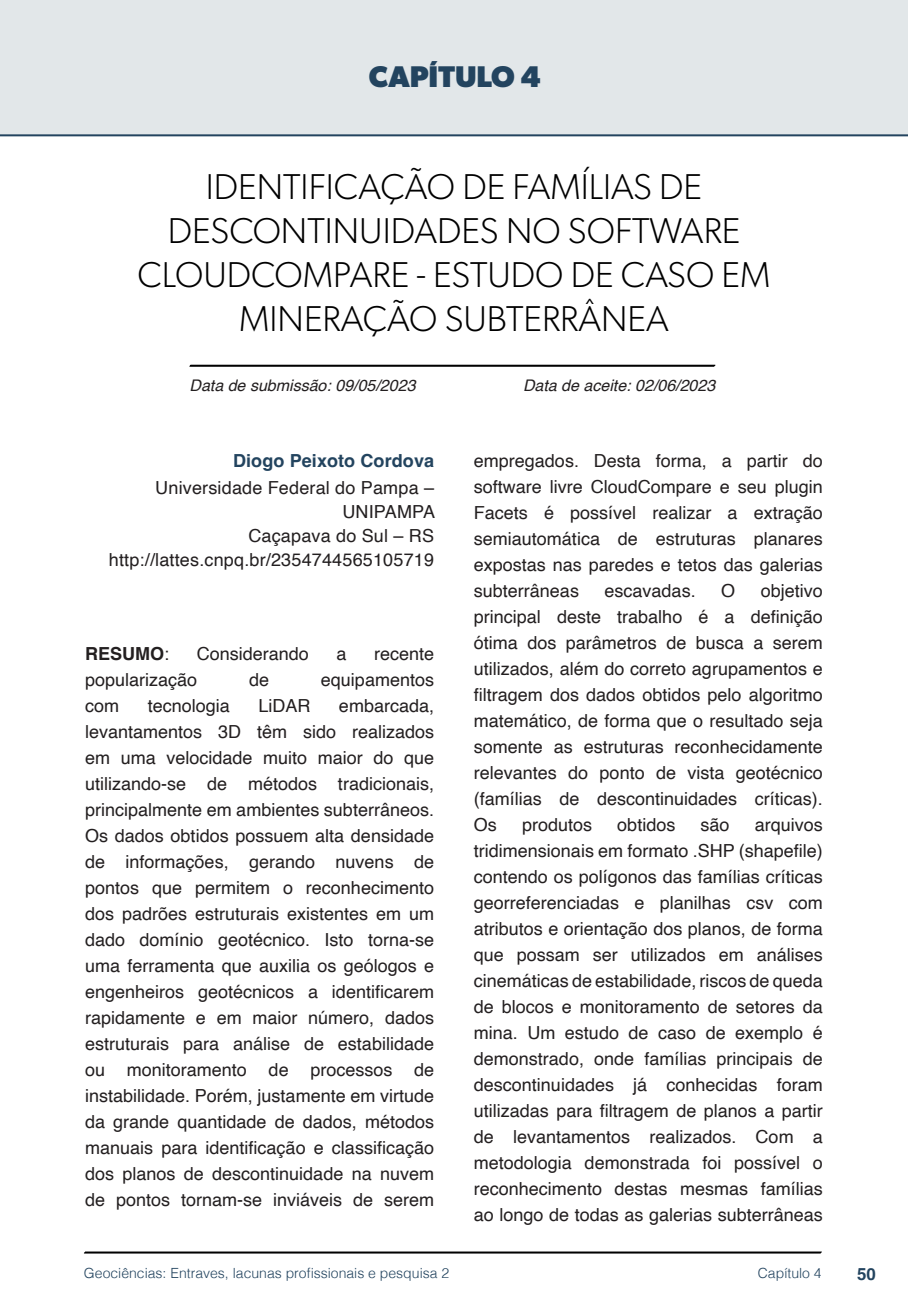
<style>
.page{position:relative;width:908px;height:1304px;background:#fff}
.page>*{position:absolute;margin:0;border:0;box-sizing:border-box;transform-origin:0 0}
.t1{font:300 36px/44px "Gibson";color:#000;text-align:center}
.t2{font:700 30px "Gibson";color:#23445f}
.t3{font:18px/26px "Helvetica";color:#231f20;text-align:justify}
.t4{font:700 18px "Helvetica";letter-spacing:.005em;color:#23445f}
.t5{font:700 18px "Helvetica";color:#231f20}
.t6{font:700 16.8px "Helvetica";color:#23445f}
.t7{font:italic 16px "Helvetica";color:#231f20}
.t8{font:300 14px "Helvetica";color:#23445f}
.s1{font-weight:400}
</style>
<div class="page">
<svg style="left:84px;top:1251px;width:737px;height:3px"></svg>
<svg style="left:189px;top:364px;width:526px;height:3px"></svg>
<div style="left:0;top:0;width:907px;height:136px;background:#e2e7e9"></div>
<div style="left:44px;top:72px;width:68px;height:61px;background:#e2e7e9"></div>
<h2 class="t2" style="left:369px;top:58px;width:173px">CAPÍTULO 4</h2>
<h1 class="t1" style="left:137px;top:164px;width:634px">IDENTIFICAÇÃO DE FAMÍLIAS DE<br>DESCONTINUIDADES NO SOFTWARE<br>CLOUDCOMPARE - ESTUDO DE CASO EM<br>MINERAÇÃO SUBTERRÂNEA</h1>
<p class="t7" style="left:189px;top:373px;width:227px">Data de submissão: 09/05/2023</p>
<p class="t7" style="left:523px;top:373px;width:194px">Data de aceite: 02/06/2023</p>
<p class="t4" style="left:233px;top:450px;width:202px">Diogo Peixoto Cordova</p>
<p class="t3" style="left:109px;top:477px;width:327px;line-height:24px;text-align:right">Universidade Federal do Pampa –<br>UNIPAMPA<br>Caçapava do Sul – RS http://lattes.cnpq.br/2354744565105719</p>
<p class="t5" style="left:85px;top:643px;width:86px">RESUMO<span class="s1">:</span></p>
<p class="t3" style="left:197px;top:642px;width:114px">Considerando</p>
<p class="t3" style="left:336px;top:642px;width:12px">a</p>
<p class="t3" style="left:374px;top:642px;width:62px">recente</p>
<p class="t3" style="left:85px;top:668px;width:114px">popularização</p>
<p class="t3" style="left:249px;top:668px;width:22px">de</p>
<p class="t3" style="left:321px;top:668px;width:115px">equipamentos</p>
<p class="t3" style="left:85px;top:694px;width:36px">com</p>
<p class="t3" style="left:148px;top:694px;width:84px">tecnologia</p>
<p class="t3" style="left:258px;top:694px;width:54px">LiDAR</p>
<p class="t3" style="left:85px;top:694px;width:350px;text-indent:254px">embarcada, levantamentos 3D têm sido realizados em uma velocidade muito maior do que utilizando-se de métodos tradicionais, principalmente em ambientes subterrâneos.<br>Os dados obtidos possuem alta densidade de informações, gerando nuvens de pontos que permitem o reconhecimento dos padrões estruturais existentes em um dado domínio geotécnico. Isto torna-se uma ferramenta que auxilia os geólogos e engenheiros geotécnicos a identificarem rapidamente e em maior número, dados estruturais para análise de estabilidade ou monitoramento de processos de instabilidade. Porém, justamente em virtude da grande quantidade de dados, métodos manuais para identificação e classificação dos planos de descontinuidade na nuvem de pontos tornam-se inviáveis de serem</p>
<p class="t3" style="left:473px;top:448px;width:350px">empregados. Desta forma, a partir do software livre CloudCompare e seu plugin Facets é possível realizar a extração semiautomática de estruturas planares expostas nas paredes e tetos das galerias subterrâneas</p>
<p class="t3" style="left:604px;top:578px;width:93px">escavadas.</p>
<p class="t3" style="left:721px;top:578px;width:16px">O</p>
<p class="t3" style="left:473px;top:578px;width:350px;text-indent:287px">objetivo principal deste trabalho é a definição ótima dos parâmetros de busca a serem utilizados, além do correto agrupamentos e filtragem dos dados obtidos pelo algoritmo matemático, de forma que o resultado seja somente as estruturas reconhecidamente relevantes do ponto de vista geotécnico (famílias de descontinuidades críticas).<br>Os</p>
<p class="t3" style="left:522px;top:812px;width:72px">produtos</p>
<p class="t3" style="left:617px;top:812px;width:60px">obtidos</p>
<p class="t3" style="left:700px;top:812px;width:31px">são</p>
<p class="t3" style="left:473px;top:812px;width:350px;text-indent:281px">arquivos tridimensionais em formato .SHP (shapefile) contendo os polígonos das famílias críticas georreferenciadas e planilhas csv com atributos e orientação dos planos, de forma que possam ser utilizados em análises cinemáticas de estabilidade, riscos de queda de blocos e monitoramento de setores da mina. Um estudo de caso de exemplo é demonstrado, onde famílias principais de descontinuidades já conhecidas foram utilizadas para filtragem de planos a partir de levantamentos realizados. Com a metodologia demonstrada foi possível o reconhecimento destas mesmas famílias ao longo de todas as galerias subterrâneas</p>
<p class="t8" style="left:84px;top:1261px;width:366px">Geociências: Entraves, lacunas profissionais e pesquisa 2</p>
<p class="t8" style="left:757px;top:1261px;width:65px">Capítulo 4</p>
<p class="t6" style="left:856px;top:1264px;width:20px">50</p>
</div>
